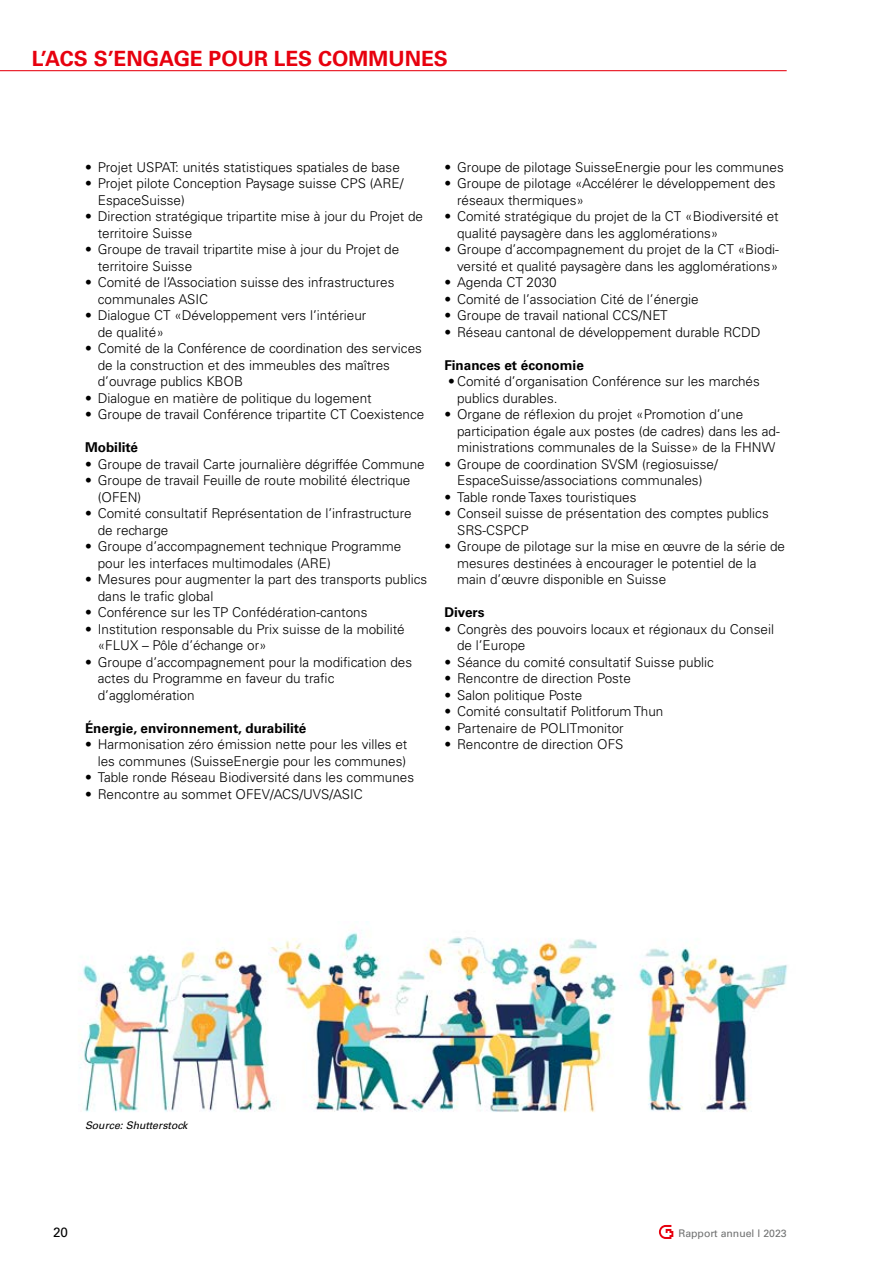
<style>
.page{position:relative;width:893px;height:1263px;background:#fff}
.page>*{position:absolute;margin:0;border:0;box-sizing:border-box;transform-origin:0 0}
.t1{font:700 21px "Univers LT Std";color:#e7000e}
.t2{font:300 13.5px/16.5px "Univers LT Std";color:#000}
.t3{font:700 13.5px "Univers LT Std";color:#000}
.t4{font:13.5px "Univers LT Std";color:#000}
.t5{font:italic 10.5px "Univers LT Std";color:#000}
.t6{font:10.5px "Univers LT Std";color:#6f7070}
</style>
<div class="page">
<hr style="left:0;top:70px;width:787px;height:1px;background:#e7000e">
<svg style="left:659px;top:1225px;width:14px;height:14px"></svg>
<img style="left:79px;top:932px;width:708px;height:181px">
<h1 class="t1" style="left:32px;top:46px;width:417px">L’ACS S’ENGAGE POUR LES COMMUNES</h1>
<p class="t2" style="left:85px;top:159px;width:316px">• Projet USPAT: unités statistiques spatiales de base</p>
<p class="t2" style="left:98px;top:175px;width:307px;text-indent:-13px">• Projet pilote Conception Paysage suisse CPS (ARE/<br>EspaceSuisse)</p>
<p class="t2" style="left:98px;top:208px;width:327px;text-indent:-13px">• Direction stratégique tripartite mise à jour du Projet de territoire Suisse</p>
<p class="t2" style="left:98px;top:241px;width:303px;text-indent:-13px">• Groupe de travail tripartite mise à jour du Projet de territoire Suisse</p>
<p class="t2" style="left:98px;top:274px;width:298px;text-indent:-13px">• Comité de l’Association suisse des infrastructures communales ASIC</p>
<p class="t2" style="left:98px;top:307px;width:270px;text-indent:-13px">• Dialogue CT «Développement vers l’intérieur de qualité»</p>
<p class="t2" style="left:98px;top:340px;width:326px;text-indent:-13px">• Comité de la Conférence de coordination des services de la construction et des immeubles des maîtres d’ouvrage publics KBOB</p>
<p class="t2" style="left:85px;top:390px;width:288px">• Dialogue en matière de politique du logement</p>
<p class="t2" style="left:85px;top:406px;width:341px">• Groupe de travail Conférence tripartite CT Coexistence</p>
<p class="t3" style="left:85px;top:439px;width:54px">Mobilité</p>
<p class="t2" style="left:85px;top:456px;width:341px">• Groupe de travail Carte journalière dégriffée Commune</p>
<p class="t2" style="left:98px;top:472px;width:314px;text-indent:-13px">• Groupe de travail Feuille de route mobilité électrique (OFEN)</p>
<p class="t2" style="left:98px;top:505px;width:315px;text-indent:-13px">• Comité consultatif Représentation de l’infrastructure de recharge</p>
<p class="t2" style="left:98px;top:538px;width:305px;text-indent:-13px">• Groupe d’accompagnement technique Programme pour les interfaces multimodales (ARE)</p>
<p class="t2" style="left:98px;top:571px;width:331px;text-indent:-13px">• Mesures pour augmenter la part des transports publics dans le trafic global</p>
<p class="t2" style="left:85px;top:604px;width:284px">• Conférence sur les TP Confédération-cantons</p>
<p class="t2" style="left:98px;top:621px;width:308px;text-indent:-13px">• Institution responsable du Prix suisse de la mobilité «FLUX – Pôle d’échange or»</p>
<p class="t2" style="left:98px;top:654px;width:316px;text-indent:-13px">• Groupe d’accompagnement pour la modification des actes du Programme en faveur du trafic d’agglomération</p>
<p class="t3" style="left:85px;top:720px;width:223px">Énergie, environnement, durabilité</p>
<p class="t2" style="left:85px;top:736px;width:324px;text-align:right">• Harmonisation zéro émission nette pour les villes et les communes (SuisseEnergie pour les communes)</p>
<p class="t2" style="left:85px;top:769px;width:331px">• Table ronde Réseau Biodiversité dans les communes</p>
<p class="t2" style="left:85px;top:786px;width:279px">• Rencontre au sommet OFEV/ACS/UVS/ASIC</p>
<p class="t2" style="left:444px;top:159px;width:341px">• Groupe de pilotage SuisseEnergie pour les communes</p>
<p class="t2" style="left:457px;top:175px;width:320px;text-indent:-13px">• Groupe de pilotage «Accélérer le développement des réseaux thermiques»</p>
<p class="t2" style="left:457px;top:208px;width:323px;text-indent:-13px">• Comité stratégique du projet de la CT «Biodiversité et qualité paysagère dans les agglomérations»</p>
<p class="t2" style="left:444px;top:241px;width:336px;text-align:right">• Groupe d’accompagnement du projet de la CT «Biodi&shy;versité et qualité paysagère dans les agglomérations»</p>
<p class="t2" style="left:444px;top:274px;width:114px">• Agenda CT 2030</p>
<p class="t2" style="left:444px;top:291px;width:256px">• Comité de l’association Cité de l’énergie</p>
<p class="t2" style="left:444px;top:307px;width:225px">• Groupe de travail national CCS/NET</p>
<p class="t2" style="left:444px;top:323px;width:318px">• Réseau cantonal de développement durable RCDD</p>
<p class="t3" style="left:444px;top:357px;width:141px">Finances et économie</p>
<p class="t2" style="left:457px;top:373px;width:304px;text-indent:-9px">• Comité d’organisation Conférence sur les marchés publics durables.</p>
<p class="t2" style="left:457px;top:406px;width:324px;text-indent:-13px">• Organe de réflexion du projet «Promotion d’une participation égale aux postes (de cadres) dans les ad&shy;ministrations communales de la Suisse» de la FHNW</p>
<p class="t2" style="left:444px;top:455px;width:275px;text-align:center">• Groupe de coordination SVSM (regiosuisse/<br>EspaceSuisse/associations communales)</p>
<p class="t2" style="left:444px;top:488px;width:194px">• Table ronde Taxes touristiques</p>
<p class="t2" style="left:457px;top:505px;width:313px;text-indent:-13px">• Conseil suisse de présentation des comptes publics<br>SRS-CSPCP</p>
<p class="t2" style="left:457px;top:538px;width:329px;text-indent:-13px">• Groupe de pilotage sur la mise en œuvre de la série de mesures destinées à encourager le potentiel de la main d’œuvre disponible en Suisse</p>
<p class="t3" style="left:444px;top:604px;width:42px">Divers</p>
<p class="t2" style="left:457px;top:620px;width:318px;text-indent:-13px">• Congrès des pouvoirs locaux et régionaux du Conseil de l’Europe</p>
<p class="t2" style="left:444px;top:653px;width:271px">• Séance du comité consultatif Suisse public</p>
<p class="t2" style="left:444px;top:670px;width:188px">• Rencontre de direction Poste</p>
<p class="t2" style="left:444px;top:686px;width:140px">• Salon politique Poste</p>
<p class="t2" style="left:444px;top:703px;width:221px">• Comité consultatif Politforum Thun</p>
<p class="t2" style="left:444px;top:719px;width:181px">• Partenaire de POLITmonitor</p>
<p class="t2" style="left:444px;top:736px;width:181px">• Rencontre de direction OFS</p>
<p class="t5" style="left:85px;top:1119px;width:104px">Source: Shutterstock</p>
<p class="t4" style="left:53px;top:1225px;width:17px">20</p>
<p class="t6" style="left:679px;top:1227px;width:110px">Rapport annuel l 2023</p>
</div>
